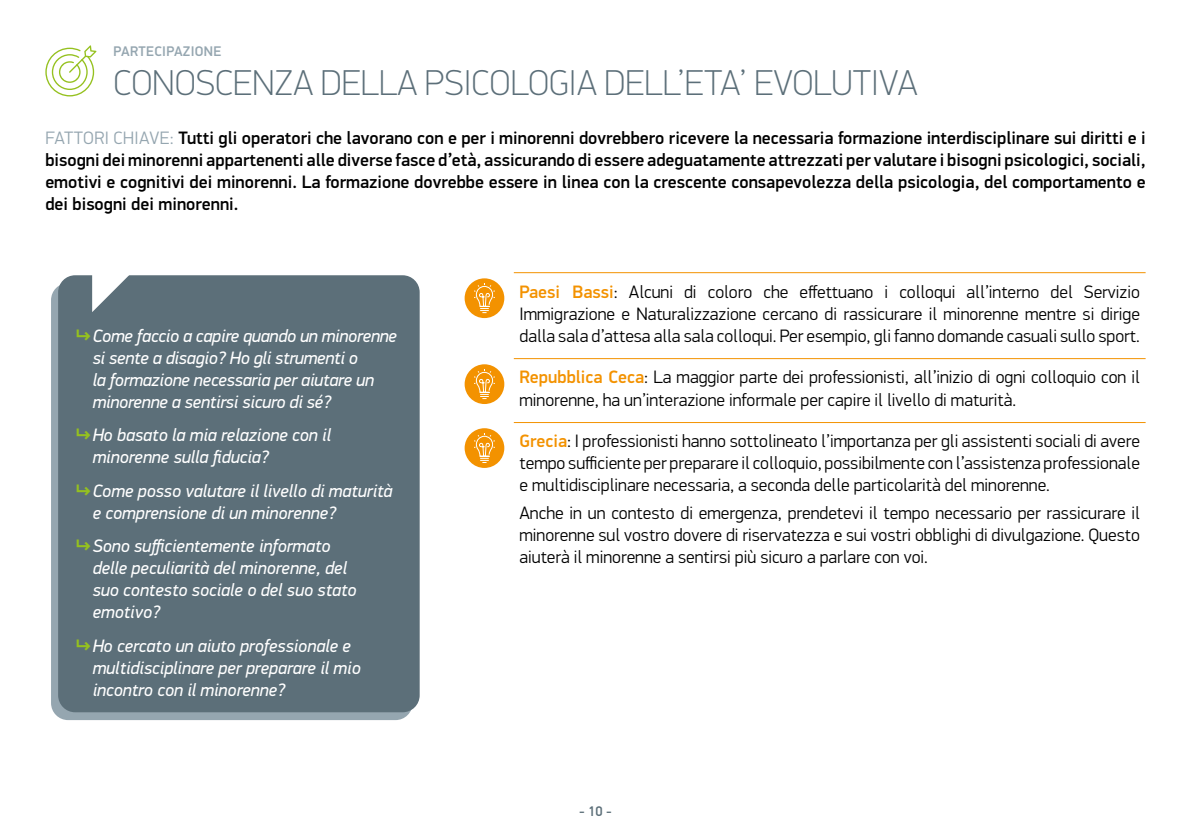
<style>
.page{position:relative;width:1191px;height:840px;background:#fff}
.page>*{position:absolute;margin:0;border:0;box-sizing:border-box;transform-origin:0 0}
.t1{font:100 36px "PF Din Display Pro";color:#5c6f79}
.t2{font:300 18px/22px "PF Din Display Pro";color:#000;text-align:justify}
.t3{font:italic 18px/22px "PF Din Display Pro";color:#fff}
.t4{font:500 18px/22px "PF Din Display Pro";color:#000;text-align:justify}
.t5{font:500 14px "PF Din Display Pro";letter-spacing:.02em;color:#95a6b0}
.t6{font:500 14px "PF Din Display Pro";color:#5c6f79}
.s1{font-weight:300;color:#95a6b0}
.s2{font-weight:900;font-style:normal;color:#95c11f}
.s3{font-weight:500;color:#f39200}
</style>
<div class="page">
<div style="left:51px;top:283px;width:361px;height:436px;background:#95a6b0;border-radius:17px"></div>
<div style="left:58px;top:275px;width:362px;height:436px;background:#5c6f79;border-radius:17px"></div>
<svg style="left:92px;top:275px;width:54px;height:37px"></svg>
<hr style="left:514px;top:272px;width:631px;height:1px;background:#f39200">
<hr style="left:514px;top:358px;width:631px;height:1px;background:#f39200">
<hr style="left:514px;top:422px;width:631px;height:1px;background:#f39200">
<div style="left:464px;top:278px;width:40px;height:40px;background:#f39200;border-radius:50%"></div>
<svg style="left:473px;top:278px;width:22px;height:35px"></svg>
<div style="left:464px;top:364px;width:40px;height:40px;background:#f39200;border-radius:50%"></div>
<div style="left:464px;top:428px;width:40px;height:39px;background:#f39200;border-radius:50%"></div>
<svg style="left:473px;top:364px;width:22px;height:99px"></svg>
<svg style="left:45px;top:45px;width:51px;height:51px"></svg>
<p class="t5" style="left:114px;top:43px;width:109px">PARTECIPAZIONE</p>
<h1 class="t1" style="left:113px;top:62px;width:806px">CONOSCENZA DELLA PSICOLOGIA DELL’ETA’ EVOLUTIVA</h1>
<p class="t4" style="left:45px;top:127px;width:1101px"><span class="s1">FATTORI CHIAVE:</span> Tutti gli operatori che lavorano con e per i minorenni dovrebbero ricevere la necessaria formazione interdisciplinare sui diritti e i bisogni dei minorenni appartenenti alle diverse fasce d’età, assicurando di essere adeguatamente attrezzati per valutare i bisogni psicologici, sociali, emotivi e cognitivi dei minorenni. La formazione dovrebbe essere in linea con la crescente consapevolezza della psicologia, del comportamento e dei bisogni dei minorenni.</p>
<p class="t3" style="left:93px;top:325px;width:306px;text-indent:-17px"><span class="s2">↳</span>Come faccio a capire quando un minorenne si sente a disagio? Ho gli strumenti o<br>la formazione necessaria per aiutare un minorenne a sentirsi sicuro di sé?</p>
<p class="t3" style="left:93px;top:424px;width:240px;text-indent:-17px"><span class="s2">↳</span>Ho basato la mia relazione con il minorenne sulla fiducia?</p>
<p class="t3" style="left:93px;top:479px;width:301px;text-indent:-17px"><span class="s2">↳</span>Come posso valutare il livello di maturità e comprensione di un minorenne?</p>
<p class="t3" style="left:93px;top:535px;width:265px;text-indent:-17px"><span class="s2">↳</span>Sono sufficientemente informato delle peculiarità del minorenne, del suo contesto sociale o del suo stato emotivo?</p>
<p class="t3" style="left:93px;top:634px;width:270px;text-indent:-17px"><span class="s2">↳</span>Ho cercato un aiuto professionale e multidisciplinare per preparare il mio incontro con il minorenne?</p>
<p class="t2" style="left:519px;top:280px;width:622px"><span class="s3">Paesi Bassi</span>: Alcuni di coloro che effettuano i colloqui all’interno del Servizio Immigrazione e Naturalizzazione cercano di rassicurare il minorenne mentre si dirige dalla sala d’attesa alla sala colloqui. Per esempio, gli fanno domande casuali sullo sport.</p>
<p class="t2" style="left:519px;top:366px;width:622px"><span class="s3">Repubblica Ceca</span>: La maggior parte dei professionisti, all’inizio di ogni colloquio con il minorenne, ha un’interazione informale per capire il livello di maturità.</p>
<p class="t2" style="left:519px;top:430px;width:622px"><span class="s3">Grecia</span>: I professionisti hanno sottolineato l’importanza per gli assistenti sociali di avere tempo sufficiente per preparare il colloquio, possibilmente con l’assistenza professionale e multidisciplinare necessaria, a seconda delle particolarità del minorenne.</p>
<p class="t2" style="left:519px;top:502px;width:622px">Anche in un contesto di emergenza, prendetevi il tempo necessario per rassicurare il minorenne sul vostro dovere di riservatezza e sui vostri obblighi di divulgazione. Questo aiuterà il minorenne a sentirsi più sicuro a parlare con voi.</p>
<p class="t6" style="left:579px;top:801px;width:34px">- 10 -</p>
</div>
